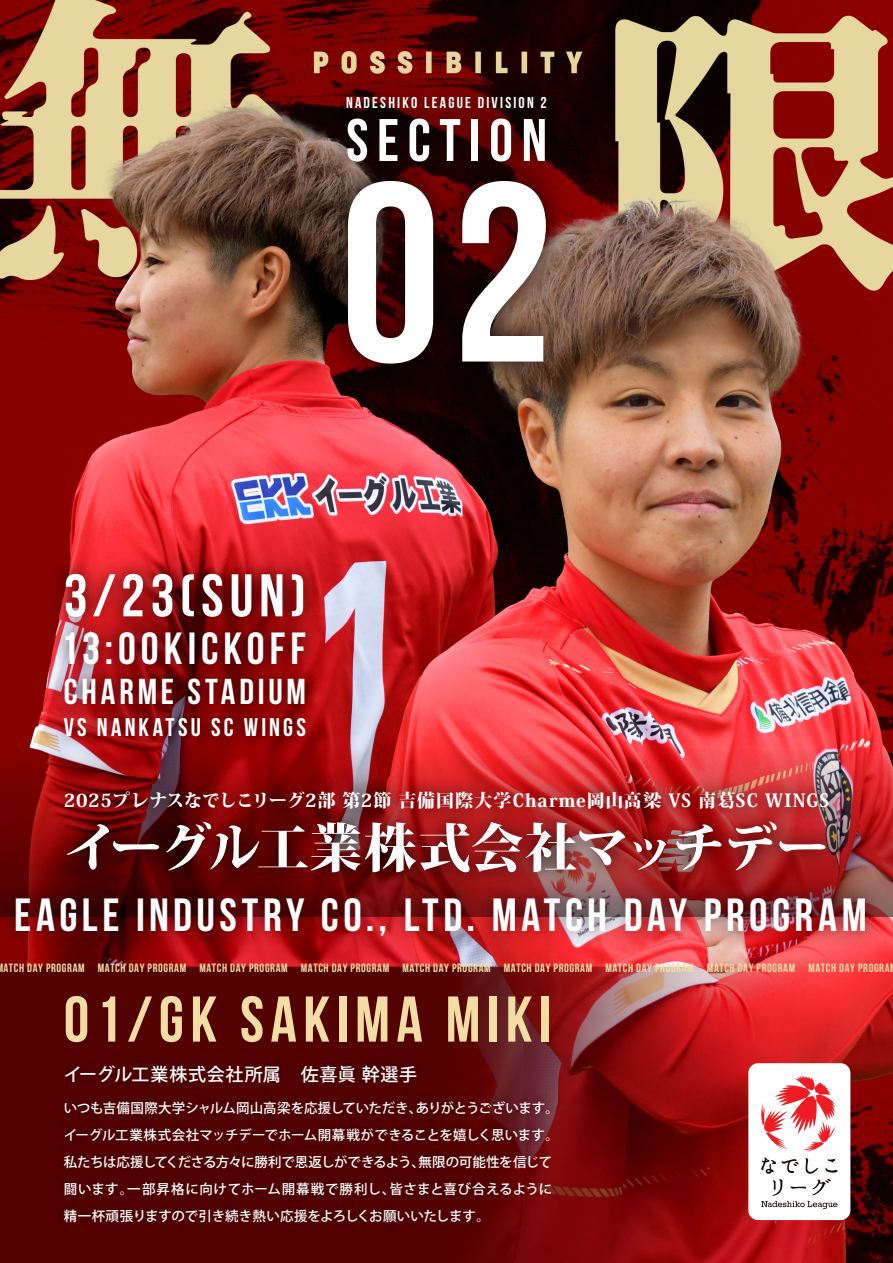
<style>
.page{position:relative;width:893px;height:1263px;background:#fff}
.page>*{position:absolute;margin:0;border:0;box-sizing:border-box;transform-origin:0 0}
.t1{font:700 255px "Bebas Neue";color:#fff}
.t2{font:700 64.5px "Bebas Neue";letter-spacing:.1em;color:#f2dea5}
.t3{font:700 60px "Bebas Neue";color:#fff}
.t4{font:700 59.85px "Bebas Neue";letter-spacing:.145em;color:#fff}
.t5{font:800 52.5px "Koz Min Pro";letter-spacing:-.025em;color:#fff}
.t6{font:700 46.5px "Bebas Neue";letter-spacing:.095em;color:#fff}
.t7{font:700 45px "Bebas Neue";letter-spacing:.11em;color:#fff}
.t8{font:700 36px "Bebas Neue";letter-spacing:.105em;color:#fff}
.t9{font:700 25.5px "Bebas Neue";letter-spacing:.125em;color:#fff}
.t10{font:800 18px "Koz Min Pro";letter-spacing:.045em;color:#fff}
.t11{font:500 18px "Koz Go Pr 6 N";letter-spacing:.035em;color:#fff}
.t12{font:700 15.75px "Bebas Neue";letter-spacing:.14em;color:#fff}
.t13{font:500 13.5px/27px "Koz Go Pr 6 N";letter-spacing:-.005em;color:#fff}
.t14{font:700 12px "Bebas Neue";letter-spacing:.05em;color:#f2dea5}
</style>
<div class="page">
<img style="left:0;top:0;width:893px;height:1263px">
<img style="left:51px;top:1052px;width:514px;height:194px">
<img style="left:302px;top:56px;width:289px;height:469px">
<img style="left:35px;top:540px;width:297px;height:207px">
<svg style="left:0;top:747px;width:893px;height:118px;background:#b9272c"></svg>
<img style="left:38px;top:765px;width:817px;height:100px">
<img style="left:0;top:865px;width:893px;height:181px">
<div style="left:748px;top:1063px;width:102px;height:157px;background:#fff;border-radius:10px"></div>
<svg style="left:761px;top:1076px;width:77px;height:133px"></svg>
<p class="t12" style="left:346px;top:94px;width:202px">NADESHIKO LEAGUE DIVISION 2</p>
<h3 class="t4" style="left:346px;top:107px;width:202px">SECTION</h3>
<h1 class="t1" style="left:340px;top:134px;width:214px">02</h1>
<h3 class="t3" style="left:64px;top:563px;width:244px">3/23(SUN)</h3>
<h3 class="t7" style="left:61px;top:623px;width:247px">13:00KICKOFF</h3>
<h3 class="t8" style="left:64px;top:672px;width:244px">CHARME STADIUM</h3>
<h3 class="t9" style="left:64px;top:713px;width:244px">VS NANKATSU SC WINGS</h3>
<h3 class="t10" style="left:64px;top:787px;width:767px">2025プレナスなでしこリーグ2部 第2節 吉備国際大学Charme岡山高梁 VS 南葛SC WINGS</h3>
<h3 class="t5" style="left:64px;top:809px;width:767px">イーグル工業株式会社マッチデー</h3>
<h3 class="t6" style="left:14px;top:889px;width:854px">EAGLE INDUSTRY CO., LTD. MATCH DAY PROGRAM</h3>
<p class="t14" style="left:3px;top:961px;width:888px">ATCH DAY PROGRAM MATCH DAY PROGRAM MATCH DAY PROGRAM MATCH DAY PROGRAM MATCH DAY PROGRAM MATCH DAY PROGRAM MATCH DAY PROGRAM MATCH DAY PROGRAM MATCH DAY PROGRA</p>
<h2 class="t2" style="left:64px;top:984px;width:489px">01/GK SAKIMA MIKI</h2>
<h3 class="t11" style="left:64px;top:1064px;width:355px">イーグル工業株式会社所属　佐喜眞 幹選手</h3>
<p class="t13" style="left:64px;top:1094px;width:497px">いつも吉備国際大学シャルム岡山高梁を応援していただき、ありがとうございます。イーグル工業株式会社マッチデーでホーム開幕戦ができることを嬉しく思います。私たちは応援してくださる方々に勝利で恩返しができるよう、無限の可能性を信じて闘います。一部昇格に向けてホーム開幕戦で勝利し、皆さまと喜び合えるように精一杯頑張りますので引き続き熱い応援をよろしくお願いいたします。</p>
</div>
